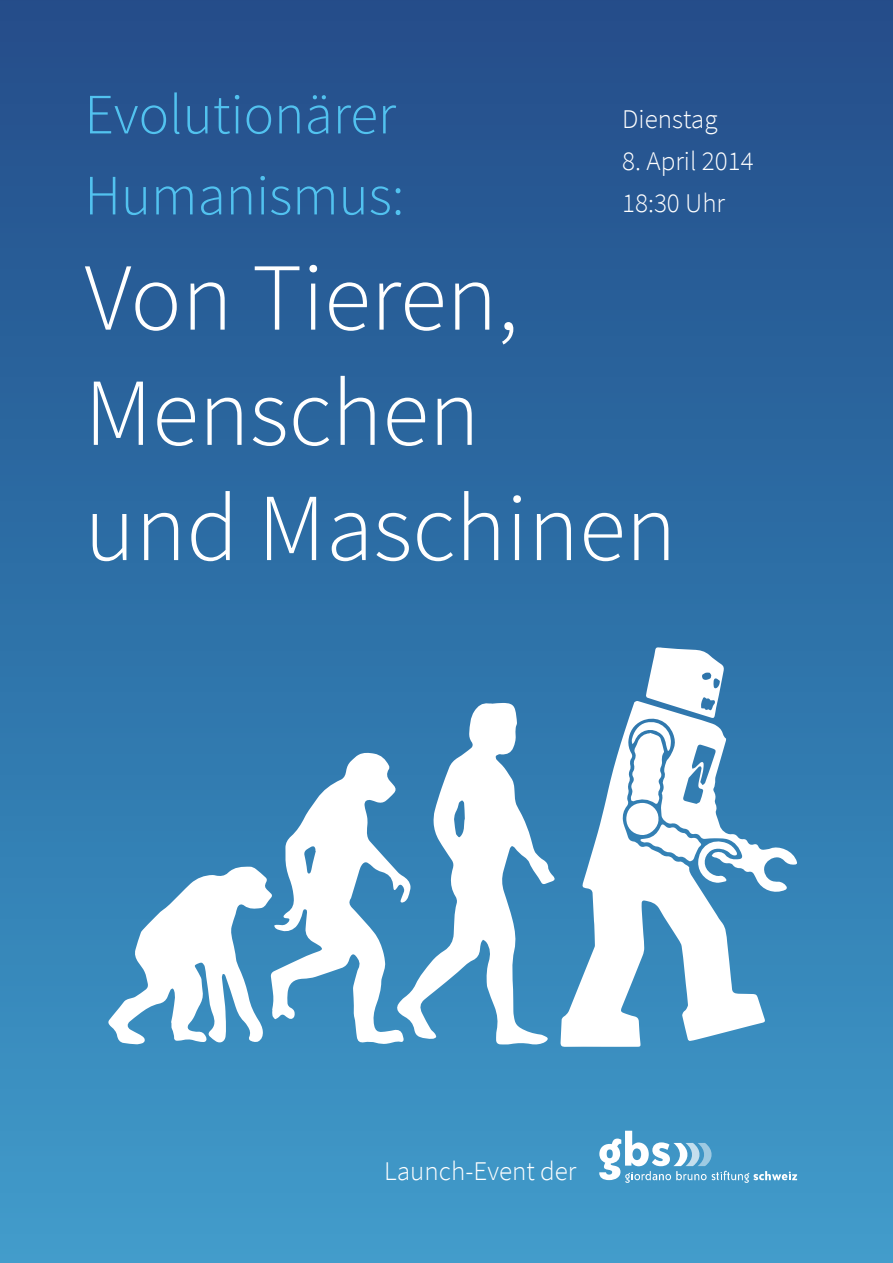
<style>
.page{position:relative;width:893px;height:1263px;background:#fff}
.page>*{position:absolute;margin:0;border:0;box-sizing:border-box;transform-origin:0 0}
.t1{font:300 96px/115.2px "Source Sans Pro";color:#fff}
.t2{font:300 57px/81px "Source Sans Pro";color:#52c2ef}
.t3{font:300 27px/42px "Source Sans Pro";color:#fff}
</style>
<div class="page">
<div style="left:0;top:0;width:893px;height:1263px;background:linear-gradient(to bottom,#224b88,#3e9bca)"></div>
<svg style="left:560px;top:701px;width:237px;height:346px"></svg>
<svg style="left:396px;top:703px;width:159px;height:342px"></svg>
<svg style="left:108px;top:752px;width:303px;height:292px"></svg>
<div style="left:626px;top:803px;width:33px;height:32px;background:#fff;border-radius:50%"></div>
<svg style="left:640px;top:824px;width:98px;height:59px"></svg>
<svg style="left:631px;top:647px;width:93px;height:157px"></svg>
<svg style="left:599px;top:1131px;width:198px;height:52px;background:#67abd1"></svg>
<h2 class="t2" style="left:84px;top:74px;width:321px">Evolutionärer<br>Humanismus:</h2>
<p class="t3" style="left:622px;top:99px;width:97px">Dienstag</p>
<p class="t3" style="left:622px;top:141px;width:133px">8. April 2014<br>18:30 Uhr</p>
<h1 class="t1" style="left:84px;top:241px;width:594px">Von Tieren,<br>Menschen<br>und Maschinen</h1>
<p class="t3" style="left:384px;top:1150px;width:194px">Launch-Event der</p>
</div>
